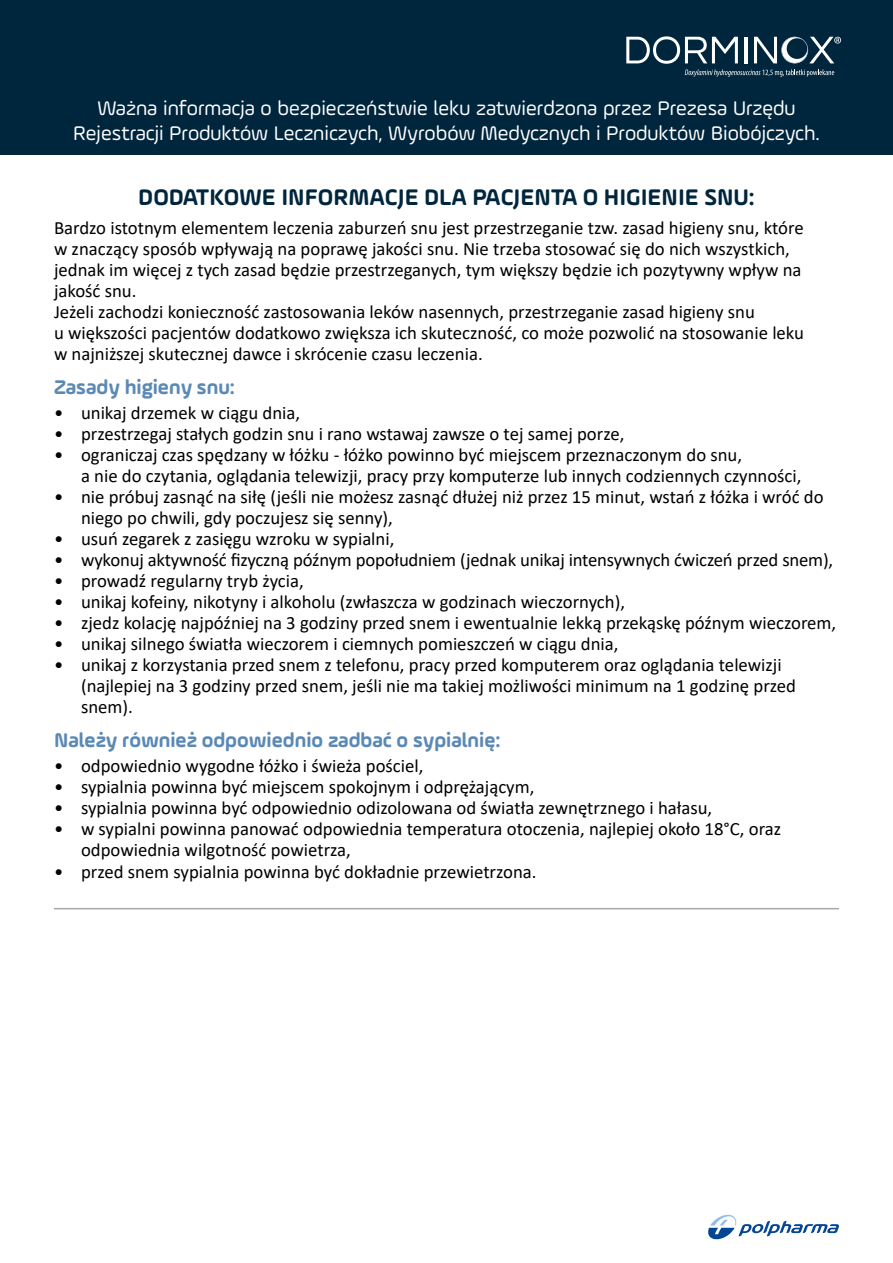
<style>
.page{position:relative;width:893px;height:1263px;background:#fff}
.page>*{position:absolute;margin:0;border:0;box-sizing:border-box;transform-origin:0 0}
.t1{font:700 24px "Ample Soft Pro";color:#00263d}
.t2{font:21px/25.2px "Ample Soft Pro";color:#fff;text-align:center}
.t3{font:700 21px "Ample Soft Pro";color:#5b89b5}
.t4{font:18.75px/21px "Calibri";color:#000}
</style>
<div class="page">
<div style="left:0;top:0;width:893px;height:154px;background:#00263d"></div>
<hr style="left:54px;top:908px;width:785px;height:1px;background:#a6a9aa">
<svg style="left:708px;top:1214px;width:131px;height:26px"></svg>
<svg style="left:626px;top:36px;width:215px;height:41px"></svg>
<p class="t2" style="left:73px;top:95px;width:748px">Ważna informacja o bezpieczeństwie leku zatwierdzona przez Prezesa Urzędu<br>Rejestracji Produktów Leczniczych, Wyrobów Medycznych i Produktów Biobójczych.</p>
<p class="t1" style="left:138px;top:180px;width:618px">DODATKOWE INFORMACJE DLA PACJENTA O HIGIENIE SNU:</p>
<p class="t4" style="left:54px;top:217px;width:752px">Bardzo istotnym elementem leczenia zaburzeń snu jest przestrzeganie tzw. zasad higieny snu, które w znaczący sposób wpływają na poprawę jakości snu. Nie trzeba stosować się do nich wszystkich, jednak im więcej z tych zasad będzie przestrzeganych, tym większy będzie ich pozytywny wpływ na jakość snu.<br>Jeżeli zachodzi konieczność zastosowania leków nasennych, przestrzeganie zasad higieny snu<br>u większości pacjentów dodatkowo zwiększa ich skuteczność, co może pozwolić na stosowanie leku w najniższej skutecznej dawce i skrócenie czasu leczenia.</p>
<p class="t3" style="left:54px;top:373px;width:182px">Zasady higieny snu:</p>
<p class="t4" style="left:54px;top:402px;width:248px">• unikaj drzemek w ciągu dnia,</p>
<p class="t4" style="left:54px;top:423px;width:572px">• przestrzegaj stałych godzin snu i rano wstawaj zawsze o tej samej porze,</p>
<p class="t4" style="left:81px;top:444px;width:722px;text-indent:-27px">• ograniczaj czas spędzany w łóżku - łóżko powinno być miejscem przeznaczonym do snu,<br>a nie do czytania, oglądania telewizji, pracy przy komputerze lub innych codziennych czynności,</p>
<p class="t4" style="left:81px;top:486px;width:744px;text-indent:-27px">• nie próbuj zasnąć na siłę (jeśli nie możesz zasnąć dłużej niż przez 15 minut, wstań z łóżka i wróć do niego po chwili, gdy poczujesz się senny),</p>
<p class="t4" style="left:54px;top:528px;width:342px">• usuń zegarek z zasięgu wzroku w sypialni,</p>
<p class="t4" style="left:54px;top:549px;width:781px">• wykonuj aktywność fizyczną późnym popołudniem (jednak unikaj intensywnych ćwiczeń przed snem),</p>
<p class="t4" style="left:54px;top:570px;width:251px">• prowadź regularny tryb życia,</p>
<p class="t4" style="left:54px;top:591px;width:573px">• unikaj kofeiny, nikotyny i alkoholu (zwłaszcza w godzinach wieczornych),</p>
<p class="t4" style="left:54px;top:612px;width:784px">• zjedz kolację najpóźniej na 3 godziny przed snem i ewentualnie lekką przekąskę późnym wieczorem,</p>
<p class="t4" style="left:54px;top:633px;width:566px">• unikaj silnego światła wieczorem i ciemnych pomieszczeń w ciągu dnia,</p>
<p class="t4" style="left:81px;top:654px;width:717px;text-indent:-27px">• unikaj z korzystania przed snem z telefonu, pracy przed komputerem oraz oglądania telewizji (najlepiej na 3 godziny przed snem, jeśli nie ma takiej możliwości minimum na 1 godzinę przed snem).</p>
<p class="t3" style="left:54px;top:726px;width:448px">Należy również odpowiednio zadbać o sypialnię:</p>
<p class="t4" style="left:54px;top:755px;width:371px">• odpowiednio wygodne łóżko i świeża pościel,</p>
<p class="t4" style="left:54px;top:776px;width:482px">• sypialnia powinna być miejscem spokojnym i odprężającym,</p>
<p class="t4" style="left:54px;top:797px;width:660px">• sypialnia powinna być odpowiednio odizolowana od światła zewnętrznego i hałasu,</p>
<p class="t4" style="left:81px;top:818px;width:702px;text-indent:-27px">• w sypialni powinna panować odpowiednia temperatura otoczenia, najlepiej około 18°C, oraz odpowiednia wilgotność powietrza,</p>
<p class="t4" style="left:54px;top:860px;width:484px">• przed snem sypialnia powinna być dokładnie przewietrzona.</p>
</div>
